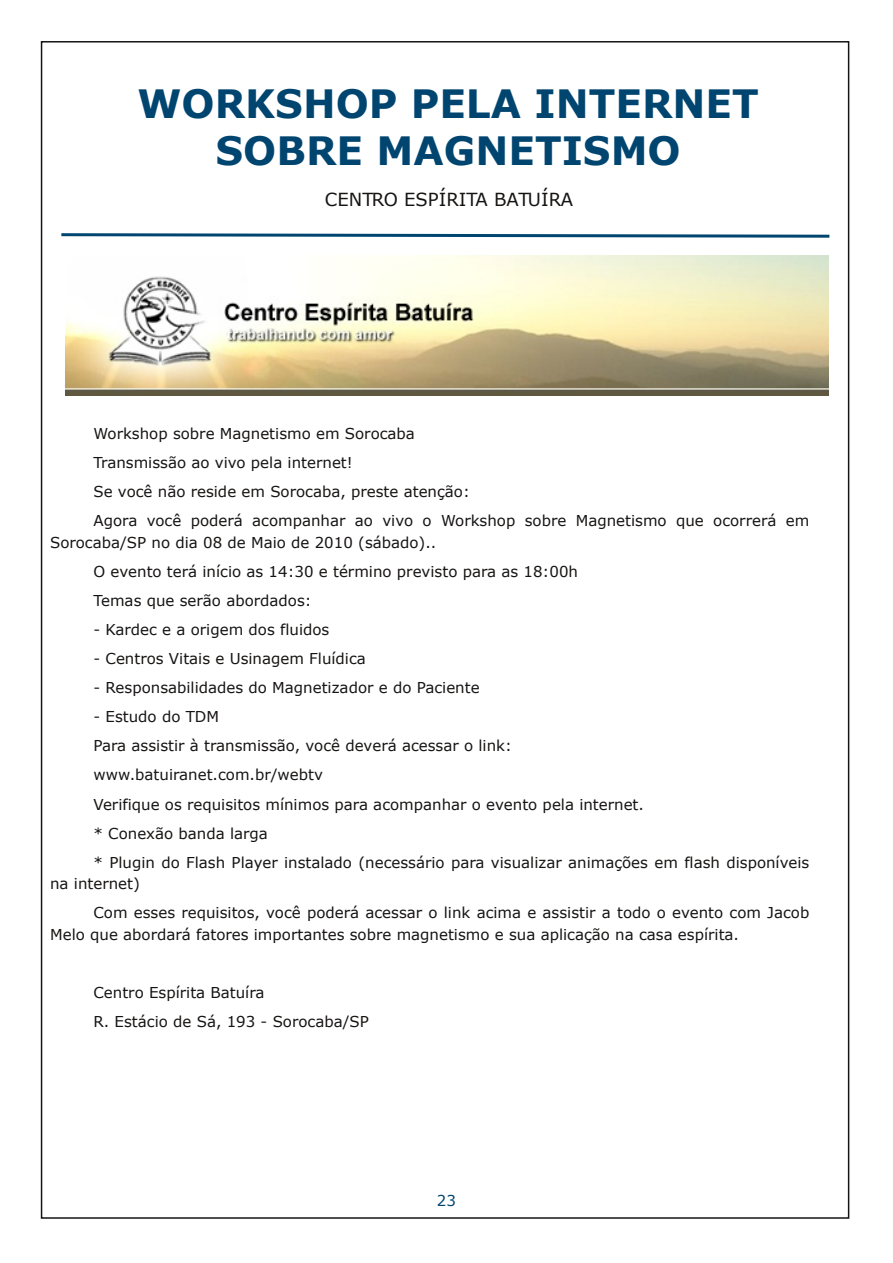
<style>
.page{position:relative;width:893px;height:1263px;background:#fff}
.page>*{position:absolute;margin:0;border:0;box-sizing:border-box;transform-origin:0 0}
.t1{font:700 39px/46.8px "Verdana";color:#004570;text-align:center}
.t2{font:18px "Verdana";color:#161413}
.t3{font:15px/29.1px "Verdana";color:#161413}
.t4{font:15px "Verdana";color:#004570}
</style>
<div class="page">
<svg style="left:61px;top:233px;width:769px;height:5px"></svg>
<img style="left:65px;top:255px;width:763px;height:140px">
<h1 class="t1" style="left:138px;top:81px;width:623px">WORKSHOP PELA INTERNET<br>SOBRE MAGNETISMO</h1>
<p class="t2" style="left:325px;top:190px;width:250px">CENTRO ESPÍRITA BATUÍRA</p>
<p class="t3" style="left:93px;top:419px;width:717px">Workshop sobre Magnetismo em Sorocaba<br>Transmissão ao vivo pela internet!<br>Se você não reside em Sorocaba, preste atenção:<br>Agora você poderá acompanhar ao vivo o Workshop sobre Magnetismo que ocorrerá em</p>
<p class="t3" style="left:93px;top:528px;width:486px;text-indent:-43px">Sorocaba/SP no dia 08 de Maio de 2010 (sábado)..<br>O evento terá início as 14:30 e término previsto para as 18:00h<br>Temas que serão abordados:</p>
<p class="t3" style="left:93px;top:615px;width:237px">- Kardec e a origem dos fluidos</p>
<p class="t3" style="left:93px;top:644px;width:274px">- Centros Vitais e Usinagem Fluídica</p>
<p class="t3" style="left:93px;top:673px;width:388px">- Responsabilidades do Magnetizador e do Paciente</p>
<p class="t3" style="left:93px;top:702px;width:717px">- Estudo do TDM<br>Para assistir à transmissão, você deverá acessar o link:<br>www.batuiranet.com.br/webtv<br>Verifique os requisitos mínimos para acompanhar o evento pela internet.<br>* Conexão banda larga<br>* Plugin do Flash Player instalado (necessário para visualizar animações em flash disponíveis</p>
<p class="t3" style="left:93px;top:869px;width:717px;text-indent:-43px">na internet)<br>Com esses requisitos, você poderá acessar o link acima e assistir a todo o evento com Jacob</p>
<p class="t3" style="left:50px;top:920px;width:690px">Melo que abordará fatores importantes sobre magnetismo e sua aplicação na casa espírita.</p>
<p class="t3" style="left:93px;top:978px;width:277px">Centro Espírita Batuíra<br>R. Estácio de Sá, 193 - Sorocaba/SP</p>
<p class="t4" style="left:437px;top:1192px;width:21px">23</p>
</div>
